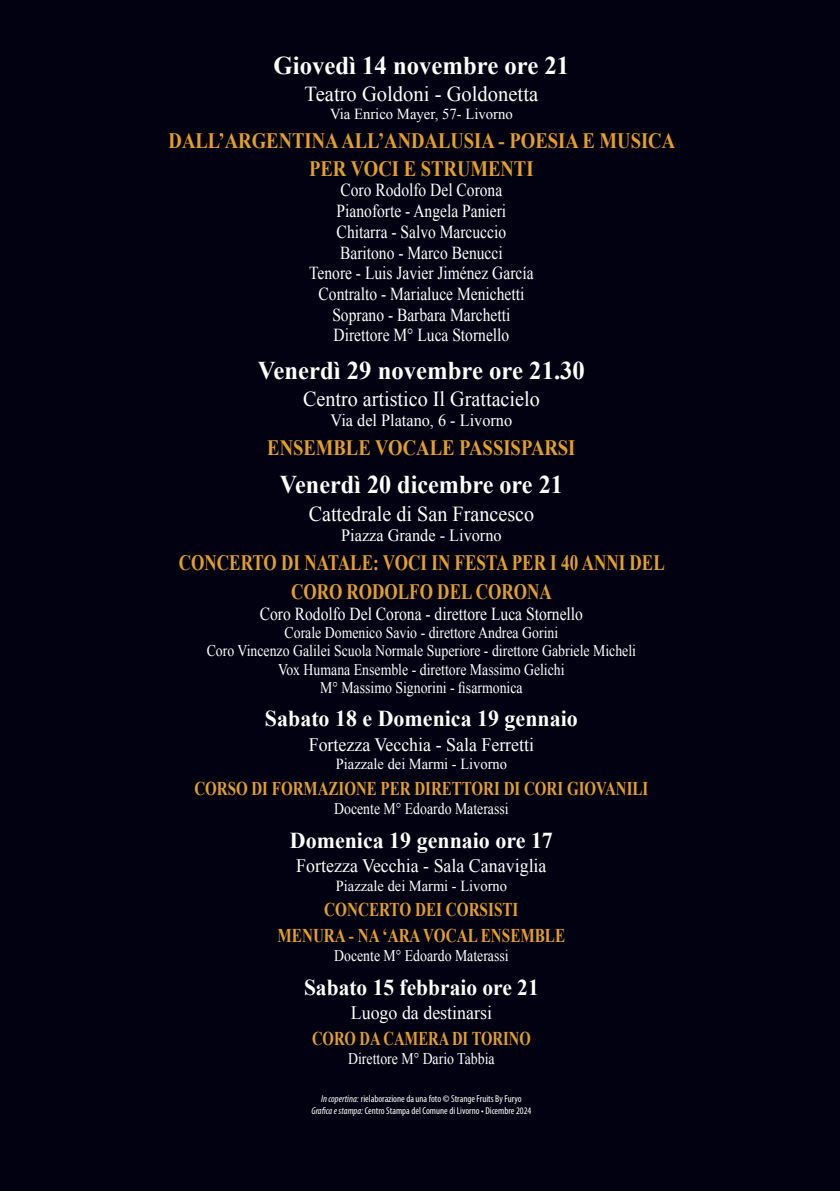
<style>
.page{position:relative;width:840px;height:1191px;background:#fff}
.page>*{position:absolute;margin:0;border:0;box-sizing:border-box;transform-origin:0 0}
.prog3{font:700 25.6px "Times New Roman";color:#fff}
.prog1{font:700 25.6px "Times New Roman";color:#fff}
.prog2{font:700 25.6px "Times New Roman";color:#fff;scale:.95 1}
.prog1-2{font:700 22.8px "Times New Roman";color:#fff}
.prog3-2{font:700 22.8px "Times New Roman";color:#fff}
.prog2-2{font:700 22.8px "Times New Roman";color:#fff;scale:.95 1}
.prog3-3{font:700 21.8px/28.2px "Times New Roman";color:#e3a023;text-align:center;scale:.85 1}
.prog3-4{font:700 21.8px/28.8px "Times New Roman";color:#e3a023;text-align:center;scale:.78 1}
.prog2-3{font:21.2px "Times New Roman";color:#fff;scale:.95 1}
.prog1-3{font:21.2px "Times New Roman";color:#fff}
.prog3-5{font:700 19.4px "Times New Roman";color:#e3a023;scale:.78 1}
.prog3-6{font:700 19.4px "Times New Roman";color:#e3a023;scale:.77 1}
.prog3-7{font:700 19.4px "Times New Roman";color:#e3a023;scale:.75 1}
.prog2-4{font:19px "Times New Roman";color:#fff;scale:.95 1}
.prog3-8{font:18.2px "Times New Roman";color:#fff;scale:.85 1}
.prog2-5{font:18.2px "Times New Roman";color:#fff;scale:.85 1}
.prog2-6{font:17.2px "Times New Roman";color:#fff;scale:.95 1}
.prog2-7{font:16.2px "Times New Roman";color:#fff;scale:.85 1}
.prog2-8{font:15.2px "Times New Roman";color:#fff;scale:.95 1}
.prog2-9{font:15.2px "Times New Roman";color:#fff}
.t1{font:condensed 10px "Myriad Pro";color:#fff}
.s1{font-style:italic}
.s2{font-weight:600}
</style>
<div class="page">
<div style="left:0;top:0;width:839px;height:1191px;background:#010111"></div>
<p class="prog1" style="left:273px;top:48px;width:297px">Giovedì 14 novembre ore 21</p>
<p class="prog1-3" style="left:304px;top:80px;width:235px">Teatro Goldoni - Goldonetta</p>
<p class="prog2-9" style="left:330px;top:104px;width:184px">Via Enrico Mayer, 57- Livorno</p>
<p class="prog3-3" style="left:168px;top:126px;width:597px">DALL’ARGENTINA ALL’ANDALUSIA - POESIA E MUSICA<br>PER VOCI E STRUMENTI</p>
<p class="prog3-8" style="left:340px;top:178px;width:192px">Coro Rodolfo Del Corona</p>
<p class="prog3-8" style="left:336px;top:199px;width:201px">Pianoforte - Angela Panieri</p>
<p class="prog3-8" style="left:336px;top:219px;width:201px">Chitarra - Salvo Marcuccio</p>
<p class="prog3-8" style="left:340px;top:240px;width:193px">Baritono - Marco Benucci</p>
<p class="prog3-8" style="left:309px;top:261px;width:265px">Tenore - Luis Javier Jiménez García</p>
<p class="prog3-8" style="left:318px;top:281px;width:243px">Contralto - Marialuce Menichetti</p>
<p class="prog3-8" style="left:332px;top:302px;width:211px">Soprano - Barbara Marchetti</p>
<p class="prog3-8" style="left:333px;top:323px;width:208px">Direttore M° Luca Stornello</p>
<p class="prog3" style="left:258px;top:352px;width:328px">Venerdì 29 novembre ore 21.30</p>
<p class="prog2-3" style="left:303px;top:384px;width:250px">Centro artistico Il Grattacielo</p>
<p class="prog2-6" style="left:330px;top:409px;width:192px">Via del Platano, 6 - Livorno</p>
<p class="prog3-3" style="left:267px;top:433px;width:364px">ENSEMBLE VOCALE PASSISPARSI</p>
<p class="prog2" style="left:280px;top:466px;width:299px">Venerdì 20 dicembre ore 21</p>
<p class="prog2-3" style="left:308px;top:499px;width:239px">Cattedrale di San Francesco</p>
<p class="prog2-6" style="left:341px;top:524px;width:170px">Piazza Grande - Livorno</p>
<p class="prog3-4" style="left:179px;top:548px;width:624px">CONCERTO DI NATALE: VOCI IN FESTA PER I 40 ANNI DEL<br>CORO RODOLFO DEL CORONA</p>
<p class="prog2-5" style="left:260px;top:601px;width:381px">Coro Rodolfo Del Corona - direttore Luca Stornello</p>
<p class="prog2-7" style="left:284px;top:621px;width:323px">Corale Domenico Savio - direttore Andrea Gorini</p>
<p class="prog2-7" style="left:207px;top:640px;width:506px">Coro Vincenzo Galilei Scuola Normale Superiore - direttore Gabriele Micheli</p>
<p class="prog2-7" style="left:278px;top:658px;width:338px">Vox Humana Ensemble - direttore Massimo Gelichi</p>
<p class="prog2-7" style="left:320px;top:677px;width:240px">M° Massimo Signorini - fisarmonica</p>
<p class="prog1-2" style="left:265px;top:703px;width:314px">Sabato 18 e Domenica 19 gennaio</p>
<p class="prog2-4" style="left:308px;top:732px;width:238px">Fortezza Vecchia - Sala Ferretti</p>
<p class="prog2-8" style="left:336px;top:754px;width:181px">Piazzale dei Marmi - Livorno</p>
<p class="prog3-6" style="left:194px;top:775px;width:591px">CORSO DI FORMAZIONE PER DIRETTORI DI CORI GIOVANILI</p>
<p class="prog2-7" style="left:334px;top:798px;width:207px">Docente M° Edoardo Materassi</p>
<p class="prog3-2" style="left:290px;top:824px;width:264px">Domenica 19 gennaio ore 17</p>
<p class="prog2-4" style="left:296px;top:853px;width:265px">Fortezza Vecchia - Sala Canaviglia</p>
<p class="prog2-8" style="left:336px;top:875px;width:181px">Piazzale dei Marmi - Livorno</p>
<p class="prog3-5" style="left:324px;top:896px;width:250px">CONCERTO DEI CORSISTI</p>
<p class="prog3-5" style="left:277px;top:922px;width:370px">MENURA - NA ‘ARA VOCAL ENSEMBLE</p>
<p class="prog2-7" style="left:334px;top:945px;width:207px">Docente M° Edoardo Materassi</p>
<p class="prog2-2" style="left:304px;top:971px;width:248px">Sabato 15 febbraio ore 21</p>
<p class="prog2-4" style="left:350px;top:1000px;width:150px">Luogo da destinarsi</p>
<p class="prog3-7" style="left:312px;top:1025px;width:293px">CORO DA CAMERA DI TORINO</p>
<p class="prog2-7" style="left:348px;top:1048px;width:174px">Direttore M° Dario Tabbia</p>
<p class="t1" style="left:321px;top:1093px;width:202px"><span class="s1">In copertina:</span> rielaborazione da una foto <span class="s2">©</span> Strange Fruits By Furyo</p>
<p class="t1" style="left:311px;top:1105px;width:221px"><span class="s1">Grafica e stampa:</span> Centro Stampa del Comune di Livorno • Dicembre 2024</p>
</div>
